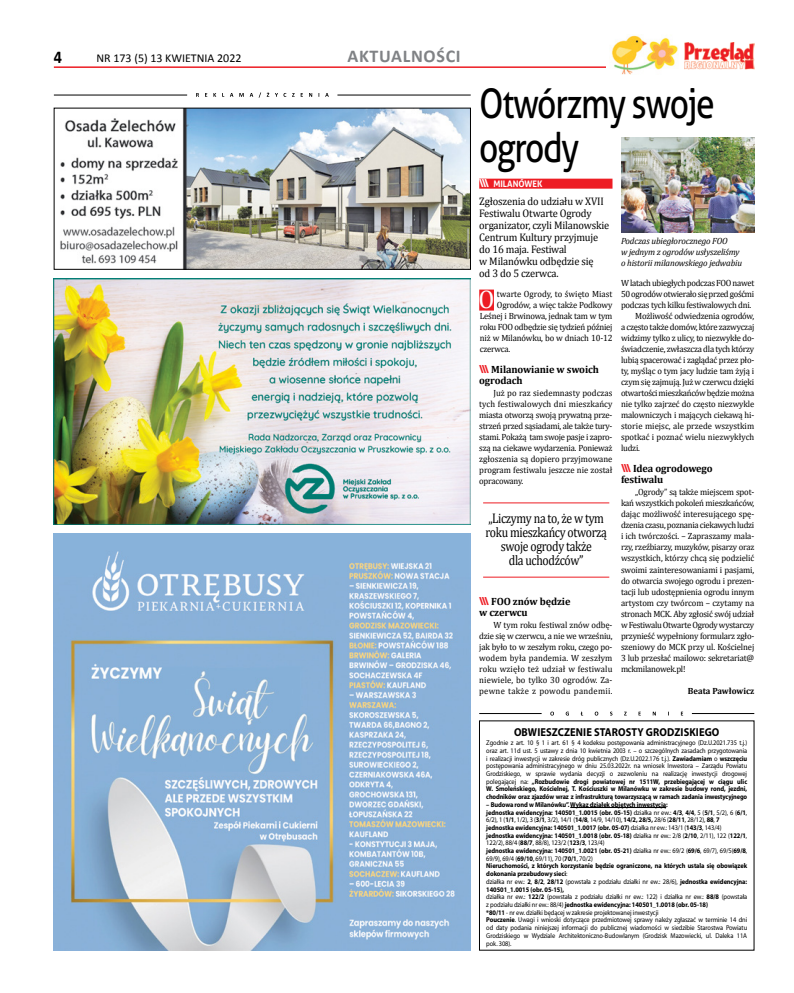
<style>
.page{position:relative;width:794px;height:993px;background:#fff}
.page>*{position:absolute;margin:0;border:0;box-sizing:border-box;transform-origin:0 0}
.t1{font:41px/44px "Aller";letter-spacing:-.04em;color:#000;scale:.82 1}
.t2{font:25.5px "Cambria";color:#fff;scale:.96 1}
.t3{font:700 18px "Calibri";letter-spacing:.04em;color:#808285}
.t4{font:700 18px "Calibri";color:#000;scale:.9 1}
.t5{font:14px/14px "Cambria";letter-spacing:-.03em;color:#000;text-align:center;scale:.84 1}
.t6{font:12px "Calibri";color:#000}
.t7{font:700 11.5px "Myriad Pro";letter-spacing:.01em;color:#000;scale:.91 1}
.t8{font:11px/12px "Cambria";letter-spacing:-.015em;color:#000;scale:.95 1}
.t9{font:700 10.5px/11px "Cambria";letter-spacing:-.01em;color:#000}
.t10{font:9px/11px "Cambria";letter-spacing:-.025em;color:#000;text-align:justify;scale:.96 1}
.t11{font:italic 9px/11px "Cambria";letter-spacing:-.015em;color:#000}
.t12{font:9px "Cambria";letter-spacing:.005em;color:#000;scale:.96 1}
.t13{font:9px "Cambria";color:#000;scale:.96 1}
.t14{font:700 9px "Cambria";color:#000;scale:.96 1}
.t15{font:700 9px "Aller";color:#fff;scale:.96 1}
.t16{font:7px/7.7px "Myriad Pro";letter-spacing:-.01em;color:#000;text-align:justify;scale:.91 1}
.s1{font-size:11px}
.s2{font-family:"Aller";font-size:11px;color:#ed1d24}
.s3{font-weight:700}
</style>
<div class="page">
<hr style="left:54px;top:66px;width:626px;height:2px;background:#ed1d24">
<img style="left:684px;top:43px;width:71px;height:27px">
<img style="left:54px;top:533px;width:416px;height:417px">
<img style="left:60px;top:110px;width:409px;height:157px">
<img style="left:54px;top:278px;width:416px;height:246px">
<hr style="left:570px;top:807px;width:96px;height:1px;background:#000">
<div style="left:479px;top:178px;width:133px;height:10px;background:#ed1d24"></div>
<div style="left:479px;top:289px;width:15px;height:21px;background:#ed1d24"></div>
<img style="left:621px;top:138px;width:133px;height:95px">
<svg style="left:196px;top:92px;width:133px;height:6px"></svg>
<hr style="left:54px;top:95px;width:133px;height:1px;background:#000">
<hr style="left:337px;top:95px;width:134px;height:1px;background:#000">
<div style="left:606px;top:34px;width:78px;height:42px;background:#fff"></div>
<img style="left:611px;top:35px;width:67px;height:40px">
<hr style="left:479px;top:713px;width:62px;height:1px;background:#000">
<hr style="left:692px;top:713px;width:62px;height:1px;background:#000">
<svg style="left:550px;top:711px;width:133px;height:4px"></svg>
<hr style="left:483px;top:502px;width:126px;height:1px;background:#ed1d24">
<hr style="left:483px;top:576px;width:126px;height:1px;background:#ed1d24">
<h3 class="t4" style="left:54px;top:45px;width:11px">4</h3>
<h3 class="t6" style="left:96px;top:51px;width:147px">NR 173 (5) 13 KWIETNIA 2022</h3>
<h3 class="t3" style="left:347px;top:45px;width:115px">AKTUALNOŚCI</h3>
<h1 class="t1" style="left:479px;top:81px;width:289px">Otwórzmy swoje ogrody</h1>
<p class="t15" style="left:479px;top:178px;width:67px"><span class="s1">\\\</span> MILANÓWEK</p>
<h3 class="t8" style="left:479px;top:195px;width:138px">Zgłoszenia do udziału w XVII<br>Festiwalu Otwarte Ogrody organizator, czyli Milanowskie<br>Centrum Kultury przyjmuje do 16 maja. Festiwal<br>w Milanówku odbędzie się<br>od 3 do 5 czerwca.</h3>
<h2 class="t2" style="left:478px;top:284px;width:18px">O</h2>
<p class="t12" style="left:497px;top:289px;width:122px">twarte Ogrody, to święto Miast</p>
<p class="t10" style="left:497px;top:299px;width:122px">Ogrodów, a więc także Podkowy</p>
<p class="t10" style="left:480px;top:310px;width:140px">Leśnej i Brwinowa, jednak tam w tym</p>
<p class="t10" style="left:480px;top:321px;width:140px">roku FOO odbędzie się tydzień później</p>
<p class="t10" style="left:480px;top:332px;width:140px">niż w Milanówku, bo w dniach 10-12</p>
<p class="t10" style="left:480px;top:343px;width:33px">czerwca.</p>
<h3 class="t9" style="left:479px;top:364px;width:121px"><span class="s2">\\\</span> Milanowianie w swoich ogrodach</h3>
<p class="t10" style="left:479px;top:387px;width:140px;text-indent:14px">Już po raz siedemnasty podczas tych festiwalowych dni mieszkańcy miasta otworzą swoją prywatną prze&shy;strzeń przed sąsiadami, ale także tury&shy;stami. Pokażą tam swoje pasje i zapro&shy;szą na ciekawe wydarzenia. Ponieważ zgłoszenia są dopiero przyjmowane program festiwalu jeszcze nie został opracowany.</p>
<h3 class="t5" style="left:485px;top:511px;width:146px">„Liczymy na to, że w tym roku mieszkańcy otworzą swoje ogrody także<br>dla uchodźców”</h3>
<h3 class="t9" style="left:479px;top:595px;width:93px"><span class="s2">\\\</span> FOO znów będzie w czerwcu</h3>
<p class="t10" style="left:479px;top:618px;width:140px;text-indent:14px">W tym roku festiwal znów odbę&shy;dzie się w czerwcu, a nie we wrześniu, jak było to w zeszłym roku, czego po&shy;wodem była pandemia. W zeszłym roku wzięło też udział w festiwalu niewiele, bo tylko 30 ogrodów. Za&shy;pewne także z powodu pandemii.</p>
<p class="t11" style="left:621px;top:235px;width:123px">Podczas ubiegłorocznego FOO<br>w jednym z ogrodów usłyszeliśmy o historii milanowskiego jedwabiu</p>
<p class="t10" style="left:621px;top:277px;width:140px">W latach ubiegłych podczas FOO nawet</p>
<p class="t10" style="left:621px;top:288px;width:140px">50 ogrodów otwierało się przed gośćmi</p>
<p class="t10" style="left:621px;top:299px;width:137px">podczas tych kilku festiwalowych dni.</p>
<p class="t10" style="left:635px;top:310px;width:126px">Możliwość odwiedzenia ogrodów,</p>
<p class="t10" style="left:621px;top:321px;width:140px">a często także domów, które zazwyczaj</p>
<p class="t10" style="left:621px;top:332px;width:140px">widzimy tylko z ulicy, to niezwykłe do-</p>
<p class="t10" style="left:621px;top:343px;width:140px">świadczenie, zwłaszcza dla tych którzy</p>
<p class="t10" style="left:621px;top:354px;width:140px">lubią spacerować i zaglądać przez pło-</p>
<p class="t10" style="left:621px;top:365px;width:140px">ty, myśląc o tym jacy ludzie tam żyją i</p>
<p class="t10" style="left:621px;top:376px;width:140px">czym się zajmują. Już w czerwcu dzięki</p>
<p class="t10" style="left:621px;top:387px;width:140px">otwartości mieszkańców będzie można</p>
<p class="t10" style="left:621px;top:398px;width:140px">nie tylko zajrzeć do często niezwykle</p>
<p class="t10" style="left:621px;top:409px;width:140px">malowniczych i mających ciekawą hi-</p>
<p class="t12" style="left:621px;top:421px;width:140px">storie miejsc, ale przede wszystkim</p>
<p class="t13" style="left:621px;top:432px;width:140px">spotkać i poznać wielu niezwykłych</p>
<p class="t10" style="left:621px;top:442px;width:21px">ludzi.</p>
<h3 class="t9" style="left:621px;top:463px;width:93px"><span class="s2">\\\</span> Idea ogrodowego festiwalu</h3>
<p class="t10" style="left:621px;top:486px;width:140px;text-indent:14px">„Ogrody” są także miejscem spot&shy;kań wszystkich pokoleń mieszkańców, dając możliwość interesującego spę&shy;dzenia czasu, poznania ciekawych ludzi i ich twórczości. – Zapraszamy mala&shy;rzy, rzeźbiarzy, muzyków, pisarzy oraz wszystkich, którzy chcą się podzielić swoimi zainteresowaniami i pasjami, do otwarcia swojego ogrodu i prezen&shy;tacji lub udostępnienia ogrodu innym artystom czy twórcom – czytamy na stronach MCK. Aby zgłosić swój udział w Festiwalu Otwarte Ogrody wystarczy przynieść wypełniony formularz zgło&shy;szeniowy do MCK przy ul. Kościelnej 3 lub przesłać mailowo: sekretariat@ mckmilanowek.pl!</p>
<p class="t14" style="left:688px;top:684px;width:71px">Beata Pawłowicz</p>
<h3 class="t7" style="left:514px;top:725px;width:227px">OBWIESZCZENIE STAROSTY GRODZISKIEGO</h3>
<p class="t16" style="left:486px;top:738px;width:288px">Zgodnie z art. 10 § 1 i art. 61 § 4 kodeksu postępowania administracyjnego (Dz.U.2021.735 t.j.) oraz art. 11d ust. 5 ustawy z dnia 10 kwietnia 2003 r. – o szczególnych zasadach przygotowania i realizacji inwestycji w zakresie dróg publicznych (Dz.U.2022.176 t.j.). <span class="s3">Zawiadamiam</span> o <span class="s3">wszczęciu </span>postępowania administracyjnego w dniu 25.03.2022r. na wniosek Inwestora – Zarządu Powiatu Grodziskiego, w sprawie wydania decyzji o zezwoleniu na realizację inwestycji drogowej polegającej na: <span class="s3">„Rozbudowie drogi powiatowej nr 1511W, przebiegającej w ciągu ulic W. Smoleńskiego, Kościelnej, T. Kościuszki w Milanówku w zakresie budowy rond, jezdni, chodników oraz zjazdów wraz z infrastrukturą towarzyszącą w ramach zadania inwestycyjnego</span></p>
<p class="t16" style="left:486px;top:800px;width:288px;text-align:left"><span class="s3">– Budowa rond w Milanówku”. Wykaz działek objętych inwestycją:<br>jednostka ewidencyjna: 140501_1.0015 (obr. 05-15)</span> działka nr ew.: <span class="s3">4/3</span>, <span class="s3">4/4</span>, 5 (<span class="s3">5/1</span>, 5/2), 6 (<span class="s3">6/1</span>, 6/2), 1 (<span class="s3">1/1</span>, 1/2), 3 (<span class="s3">3/1</span>, 3/2), 14/1 (<span class="s3">14/8</span>, 14/9, 14/10), <span class="s3">14/2, 28/5,</span> 28/6 (<span class="s3">28/11</span>, 28/12), <span class="s3">88</span>, <span class="s3">7 jednostka ewidencyjna: 140501_1.0017 (obr. 05-07)</span> działka nr ew.: 143/1 (<span class="s3">143/3</span>, 143/4) <span class="s3">jednostka ewidencyjna: 140501_1.0018 (obr. 05-18)</span> działka nr ew.: 2/8 (<span class="s3">2/10</span>, 2/11), 122 (<span class="s3">122/1</span>, 122/2), 88/4 (<span class="s3">88/7</span>, 88/8), 123/2 (<span class="s3">123/3</span>, 123/4)<br><span class="s3">jednostka ewidencyjna: 140501_1.0021 (obr. 05-21)</span> działka nr ew.: 69/2 (<span class="s3">69/6</span>, 69/7), 69/5(<span class="s3">69/8</span>, 69/9), 69/4 (<span class="s3">69/10</span>, 69/11), 70 (<span class="s3">70/1</span>, 70/2)<br><span class="s3">Nieruchomości, z których korzystanie będzie ograniczone, na których ustala się obowiązek dokonania przebudowy sieci</span>:<br>działka nr ew.: <span class="s3">2</span>, <span class="s3">8/2</span>, <span class="s3">28/12</span> (powstała z podziału działki nr ew.: 28/6), <span class="s3">jednostka ewidencyjna:<br>140501_1.0015 (obr. 05-15),<br></span>działka nr ew.: <span class="s3">122/2</span> (powstała z podziału działki nr ew.: 122) i działka nr ew.: <span class="s3">88/8</span> (powstała z podziału działki nr ew.: 88/4) <span class="s3">jednostka ewidencyjna: 140501_1.0018 (obr. 05-18)<br>*80/11</span> - nr ew. działki będącej w zakresie projektowanej inwestycji<br><span class="s3">Pouczenie</span>. Uwagi i wnioski dotyczące przedmiotowej sprawy należy zgłaszać w terminie 14 dni od daty podania niniejszej informacji do publicznej wiadomości w siedzibie Starostwa Powiatu Grodziskiego w Wydziale Architektoniczno-Budowlanym (Grodzisk Mazowiecki, ul. Daleka 11A pok. 308).</p>
</div>
